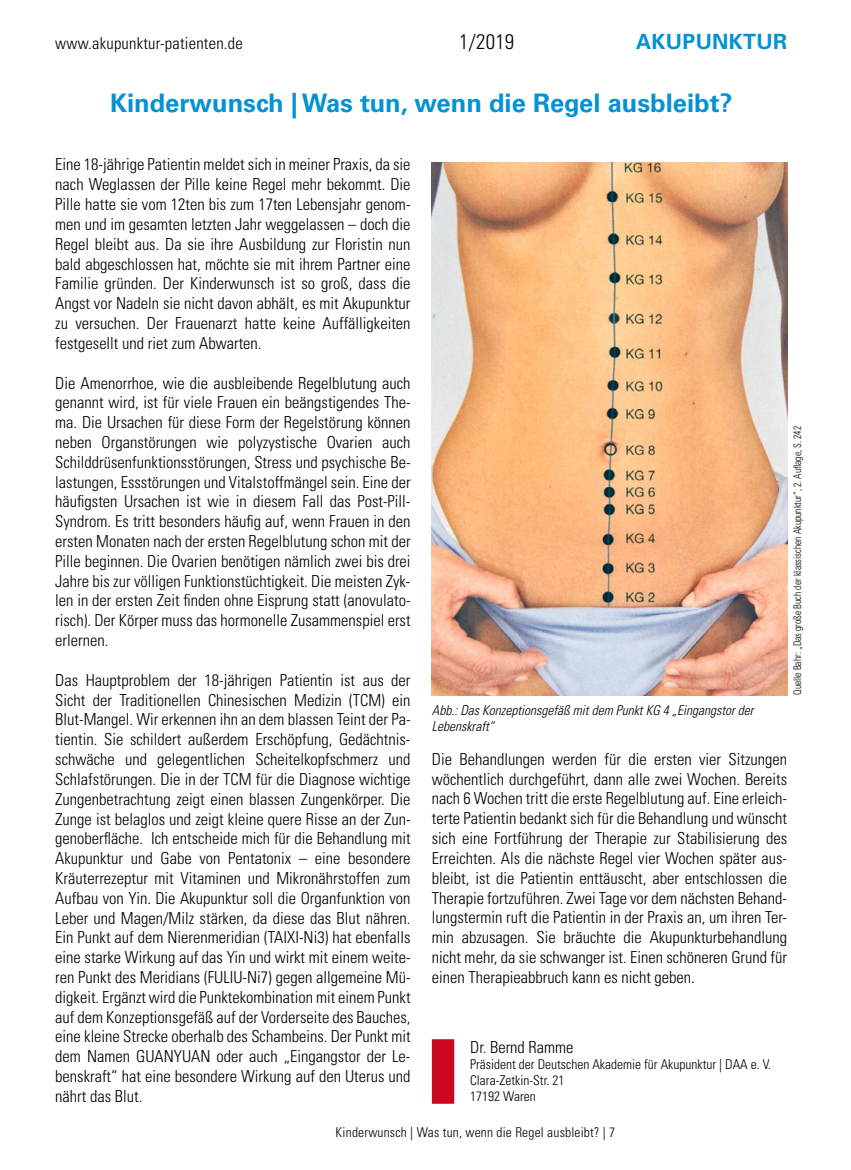
<style>
.page{position:relative;width:851px;height:1170px;background:#fff}
.page>*{position:absolute;margin:0;border:0;box-sizing:border-box;transform-origin:0 0}
.t1{font:700 25.5px "Univers LT Std";color:#0492d2}
.t2{font:700 21px "Univers LT Std";letter-spacing:.015em;color:#0492d2}
.t3{font:300 condensed 21px "Univers LT Std";color:#000}
.t4{font:300 condensed 16.5px/19.8px "Univers LT Std";color:#000;text-align:justify}
.t5{font:300 condensed 13.5px/16.2px "Univers LT Std";color:#000}
.t6{font:italic 300 condensed 13.5px/16.5px "Univers LT Std";color:#000}
.t7{font:300 condensed 10.5px "Univers LT Std";color:#000;scale:.91 1}
</style>
<div class="page">
<div style="left:432px;top:1039px;width:22px;height:64px;background:#cd071f"></div>
<img style="left:432px;top:163px;width:355px;height:532px">
<p class="t4" style="left:55px;top:34px;width:189px">www.akupunktur-patienten.de</p>
<p class="t3" style="left:459px;top:29px;width:57px">1/2019</p>
<p class="t2" style="left:636px;top:30px;width:153px">AKUPUNKTUR</p>
<h1 class="t1" style="left:110px;top:88px;width:624px">Kinderwunsch | Was tun, wenn die Regel ausbleibt?</h1>
<p class="t4" style="left:55px;top:155px;width:357px">Eine 18-jährige Patientin meldet sich in meiner Praxis, da sie nach Weglassen der Pille keine Regel mehr bekommt. Die Pille hatte sie vom 12ten bis zum 17ten Lebensjahr genom&shy;men und im gesamten letzten Jahr weggelassen – doch die Regel bleibt aus. Da sie ihre Ausbildung zur Floristin nun bald abgeschlossen hat, möchte sie mit ihrem Partner eine Familie gründen. Der Kinderwunsch ist so groß, dass die Angst vor Nadeln sie nicht davon abhält, es mit Akupunktur zu versuchen. Der Frauenarzt hatte keine Auffälligkeiten festgesellt und riet zum Abwarten.</p>
<p class="t4" style="left:55px;top:373px;width:357px">Die Amenorrhoe, wie die ausbleibende Regelblutung auch genannt wird, ist für viele Frauen ein beängstigendes The&shy;ma. Die Ursachen für diese Form der Regelstörung können neben Organstörungen wie polyzystische Ovarien auch Schilddrüsenfunktionsstörungen, Stress und psychische Be&shy;lastungen, Essstörungen und Vitalstoffmängel sein. Eine der häufigsten Ursachen ist wie in diesem Fall das Post-Pill-Syndrom. Es tritt besonders häufig auf, wenn Frauen in den ersten Monaten nach der ersten Regelblutung schon mit der Pille beginnen. Die Ovarien benötigen nämlich zwei bis drei Jahre bis zur völligen Funktionstüchtigkeit. Die meisten Zyk&shy;len in der ersten Zeit finden ohne Eisprung statt (anovulato&shy;risch). Der Körper muss das hormonelle Zusammenspiel erst erlernen.</p>
<p class="t4" style="left:55px;top:670px;width:357px">Das Hauptproblem der 18-jährigen Patientin ist aus der Sicht der Traditionellen Chinesischen Medizin (TCM) ein Blut-Mangel. Wir erkennen ihn an dem blassen Teint der Pa&shy;tientin. Sie schildert außerdem Erschöpfung, Gedächtnis&shy;schwäche und gelegentlichen Scheitelkopfschmerz und Schlafstörungen. Die in der TCM für die Diagnose wichtige Zungenbetrachtung zeigt einen blassen Zungenkörper. Die Zunge ist belaglos und zeigt kleine quere Risse an der Zun&shy;genoberfläche. Ich entscheide mich für die Behandlung mit Akupunktur und Gabe von Pentatonix – eine besondere Kräuterrezeptur mit Vitaminen und Mikronährstoffen zum Aufbau von Yin. Die Akupunktur soll die Organfunktion von Leber und Magen/Milz stärken, da diese das Blut nähren.<br>Ein Punkt auf dem Nierenmeridian (TAIXI-Ni3) hat ebenfalls eine starke Wirkung auf das Yin und wirkt mit einem weite&shy;ren Punkt des Meridians (FULIU-Ni7) gegen allgemeine Mü&shy;digkeit. Ergänzt wird die Punktekombination mit einem Punkt auf dem Konzeptionsgefäß auf der Vorderseite des Bauches, eine kleine Strecke oberhalb des Schambeins. Der Punkt mit dem Namen GUANYUAN oder auch „Eingangstor der Le&shy;benskraft“ hat eine besondere Wirkung auf den Uterus und nährt das Blut.</p>
<p class="t7" style="left:790px;top:694px;width:297px;rotate:-90deg">Quelle Bahr: „Das große Buch der klassischen Akupunktur“, 2. Auflage, S. 242</p>
<p class="t6" style="left:432px;top:702px;width:323px">Abb.: Das Konzeptionsgefäß mit dem Punkt KG 4 „Eingangstor der<br>Lebenskraft“</p>
<p class="t4" style="left:432px;top:749px;width:357px">Die Behandlungen werden für die ersten vier Sitzungen wöchentlich durchgeführt, dann alle zwei Wochen. Bereits nach 6 Wochen tritt die erste Regelblutung auf. Eine erleich&shy;terte Patientin bedankt sich für die Behandlung und wünscht sich eine Fortführung der Therapie zur Stabilisierung des Erreichten. Als die nächste Regel vier Wochen später aus&shy;bleibt, ist die Patientin enttäuscht, aber entschlossen die Therapie fortzuführen. Zwei Tage vor dem nächsten Behand&shy;lungstermin ruft die Patientin in der Praxis an, um ihren Ter&shy;min abzusagen. Sie bräuchte die Akupunkturbehandlung nicht mehr, da sie schwanger ist. Einen schöneren Grund für einen Therapieabbruch kann es nicht geben.</p>
<p class="t4" style="left:470px;top:1036px;width:105px">Dr. Bernd Ramme</p>
<p class="t5" style="left:470px;top:1055px;width:302px">Präsident der Deutschen Akademie für Akupunktur | DAA e. V.<br>Clara-Zetkin-Str. 21<br>17192 Waren</p>
<p class="t5" style="left:335px;top:1124px;width:281px">Kinderwunsch | Was tun, wenn die Regel ausbleibt? | 7</p>
</div>
